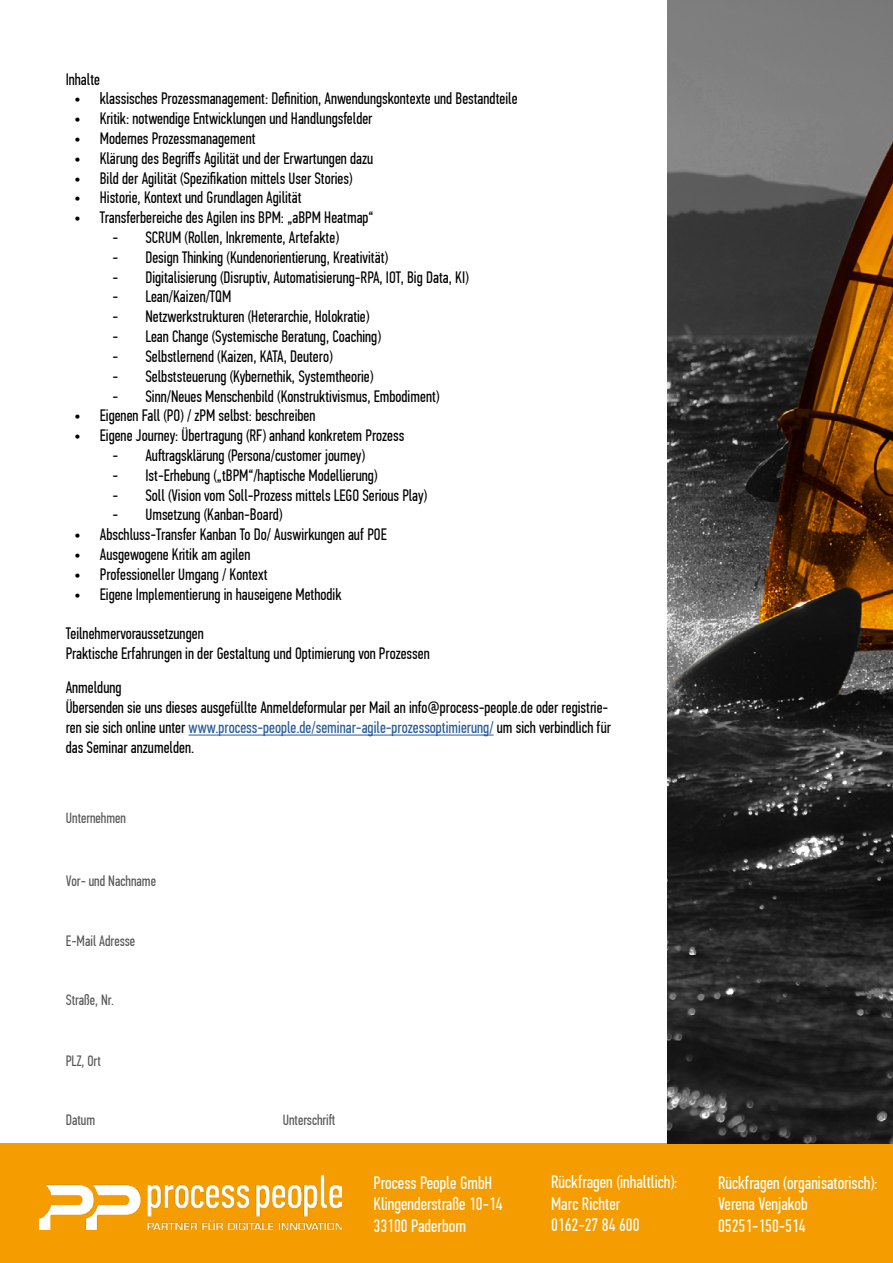
<style>
.page{position:relative;width:893px;height:1263px;background:#fff}
.page>*{position:absolute;margin:0;border:0;box-sizing:border-box;transform-origin:0 0}
.t1{font:18px/21.6px "PF Din Text Comp Pro";color:#fff}
.t2{font:16.5px/19.8px "PF Din Text Comp Pro";color:#000}
.t3{font:15px "PF Din Text Comp Pro";color:#575756}
.s1{color:#275b9b}
</style>
<div class="page">
<div style="left:0;top:1144px;width:893px;height:119px;background:#f59c00"></div>
<img style="left:39px;top:1174px;width:303px;height:56px">
<img style="left:668px;top:0;width:225px;height:1144px">
<hr style="left:189px;top:734px;width:305px;height:1px;background:#275b9b">
<p class="t2" style="left:66px;top:69px;width:36px">Inhalte</p>
<p class="t2" style="left:74px;top:89px;width:445px">• klassisches Prozessmanagement: Definition, Anwendungskontexte und Bestandteile</p>
<p class="t2" style="left:74px;top:109px;width:300px">• Kritik: notwendige Entwicklungen und Handlungsfelder</p>
<p class="t2" style="left:74px;top:129px;width:183px">• Modernes Prozessmanagement</p>
<p class="t2" style="left:74px;top:148px;width:301px">• Klärung des Begriffs Agilität und der Erwartungen dazu</p>
<p class="t2" style="left:74px;top:168px;width:280px">• Bild der Agilität (Spezifikation mittels User Stories)</p>
<p class="t2" style="left:74px;top:188px;width:229px">• Historie, Kontext und Grundlagen Agilität</p>
<p class="t2" style="left:74px;top:208px;width:301px">• Transferbereiche des Agilen ins BPM: „aBPM Heatmap“</p>
<p class="t2" style="left:112px;top:228px;width:228px">- SCRUM (Rollen, Inkremente, Artefakte)</p>
<p class="t2" style="left:112px;top:247px;width:277px">- Design Thinking (Kundenorientierung, Kreativität)</p>
<p class="t2" style="left:112px;top:267px;width:358px">- Digitalisierung (Disruptiv, Automatisierung-RPA, IOT, Big Data, KI)</p>
<p class="t2" style="left:112px;top:287px;width:120px">- Lean/Kaizen/TQM</p>
<p class="t2" style="left:112px;top:307px;width:258px">- Netzwerkstrukturen (Heterarchie, Holokratie)</p>
<p class="t2" style="left:112px;top:327px;width:270px">- Lean Change (Systemische Beratung, Coaching)</p>
<p class="t2" style="left:112px;top:346px;width:222px">- Selbstlernend (Kaizen, KATA, Deutero)</p>
<p class="t2" style="left:112px;top:366px;width:262px">- Selbststeuerung (Kybernethik, Systemtheorie)</p>
<p class="t2" style="left:112px;top:386px;width:328px">- Sinn/Neues Menschenbild (Konstruktivismus, Embodiment)</p>
<p class="t2" style="left:74px;top:406px;width:243px">• Eigenen Fall (PO) / zPM selbst: beschreiben</p>
<p class="t2" style="left:74px;top:426px;width:332px">• Eigene Journey: Übertragung (RF) anhand konkretem Prozess</p>
<p class="t2" style="left:112px;top:445px;width:254px">- Auftragsklärung (Persona/customer journey)</p>
<p class="t2" style="left:112px;top:465px;width:266px">- Ist-Erhebung („tBPM“/haptische Modellierung)</p>
<p class="t2" style="left:112px;top:485px;width:316px">- Soll (Vision vom Soll-Prozess mittels LEGO Serious Play)</p>
<p class="t2" style="left:112px;top:505px;width:171px">- Umsetzung (Kanban-Board)</p>
<p class="t2" style="left:74px;top:525px;width:314px">• Abschluss-Transfer Kanban To Do/ Auswirkungen auf POE</p>
<p class="t2" style="left:74px;top:544px;width:178px">• Ausgewogene Kritik am agilen</p>
<p class="t2" style="left:74px;top:564px;width:195px">• Professioneller Umgang / Kontext</p>
<p class="t2" style="left:74px;top:584px;width:269px">• Eigene Implementierung in hauseigene Methodik</p>
<p class="t2" style="left:66px;top:624px;width:366px">Teilnehmervoraussetzungen<br>Praktische Erfahrungen in der Gestaltung und Optimierung von Prozessen</p>
<p class="t2" style="left:66px;top:678px;width:547px">Anmeldung<br>Übersenden sie uns dieses ausgefüllte Anmeldeformular per Mail an info@process-people.de oder registrie&shy;ren sie sich online unter <span class="s1">www.process-people.de/seminar-agile-prozessoptimierung/</span> um sich verbindlich für das Seminar anzumelden.</p>
<p class="t3" style="left:66px;top:809px;width:62px">Unternehmen</p>
<p class="t3" style="left:66px;top:872px;width:92px">Vor- und Nachname</p>
<p class="t3" style="left:66px;top:932px;width:71px">E-Mail Adresse</p>
<p class="t3" style="left:66px;top:991px;width:50px">Straße, Nr.</p>
<p class="t3" style="left:66px;top:1052px;width:37px">PLZ, Ort</p>
<p class="t3" style="left:66px;top:1111px;width:31px">Datum</p>
<p class="t3" style="left:283px;top:1111px;width:54px">Unterschrift</p>
<p class="t1" style="left:374px;top:1172px;width:131px">Process People GmbH<br>Klingenderstraße 10-14<br>33100 Paderborn</p>
<p class="t1" style="left:551px;top:1171px;width:128px">Rückfragen (inhaltlich):<br>Marc Richter<br>0162-27 84 600</p>
<p class="t1" style="left:718px;top:1172px;width:161px">Rückfragen (organisatorisch):<br>Verena Venjakob<br>05251-150-514</p>
</div>
